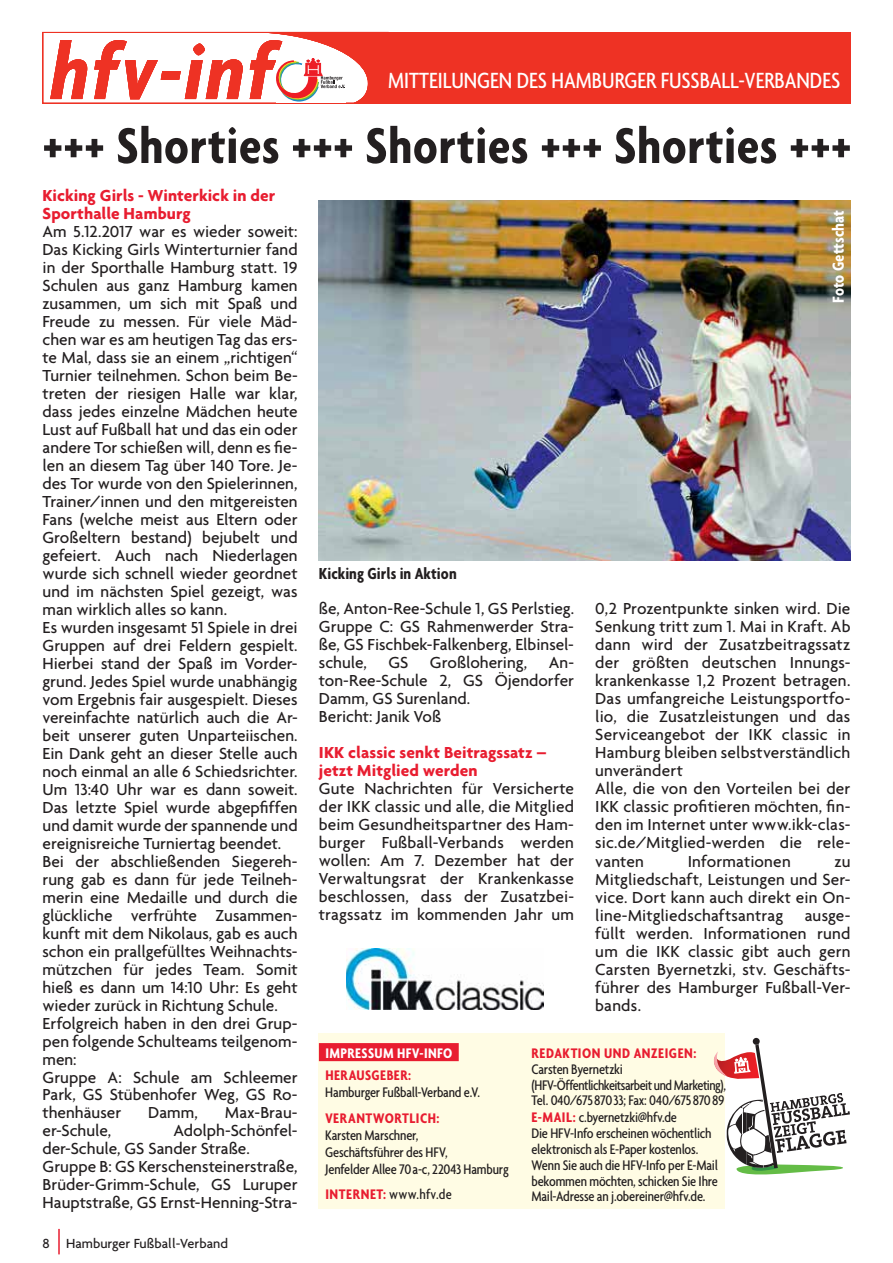
<style>
.page{position:relative;width:893px;height:1263px;background:#fff}
.page>*{position:absolute;margin:0;border:0;box-sizing:border-box;transform-origin:0 0}
.t1{font:italic 700 condensed 85.8px "Agenda";letter-spacing:.04em;color:#ee3224}
.t2{font:700 condensed 54px "Agenda";letter-spacing:.01em;color:#231f20}
.t3{font:500 condensed 23.85px "Agenda";color:#fff}
.t4{font:500 17.25px/18px "Agenda";color:#231f20}
.t5{font:700 17.25px/18px "Agenda";color:#e81d30}
.t6{font:700 condensed 17.25px "Agenda";color:#231f20}
.t7{font:700 condensed 17.25px "Agenda";color:#fff}
.t8{font:500 condensed 15px/15.9px "Agenda";letter-spacing:-.015em;color:#231f20}
.t9{font:700 condensed 15px "Agenda";letter-spacing:.035em;color:#e81d30}
.t10{font:700 condensed 15px "Agenda";letter-spacing:.03em;color:#fff}
.t11{font:500 14.25px "Agenda";color:#231f20}
.s1{font-weight:700;color:#e81d30}
</style>
<div class="page">
<hr style="left:58px;top:1229px;width:2px;height:25px;background:#e81d30">
<div style="left:42px;top:32px;width:346px;height:72px;border:1px solid #ee3224"></div>
<div style="left:388px;top:32px;width:462px;height:72px;background:#ee3224"></div>
<svg style="left:248px;top:32px;width:140px;height:72px"></svg>
<div style="left:319px;top:1033px;width:406px;height:176px;background:#fffce4"></div>
<div style="left:319px;top:1043px;width:140px;height:18px;background:#e81d30"></div>
<svg style="left:714px;top:1044px;width:136px;height:131px"></svg>
<div style="left:753px;top:1038px;width:7px;height:7px;background:#231f20;border-radius:50%"></div>
<img style="left:319px;top:201px;width:531px;height:360px">
<img style="left:346px;top:948px;width:197px;height:61px">
<h1 class="t1" style="left:51px;top:25px;width:224px">hfv-inf</h1>
<h3 class="t3" style="left:388px;top:72px;width:453px">MITTEILUNGEN DES HAMBURGER FUSSBALL-VERBANDES</h3>
<h2 class="t2" style="left:43px;top:130px;width:810px">+++ Shorties +++ Shorties +++ Shorties +++</h2>
<p class="t5" style="left:43px;top:187px;width:234px">Kicking Girls - Winterkick in der<br>Sporthalle Hamburg</p>
<p class="t4" style="left:43px;top:223px;width:257px">Am 5.12.2017 war es wieder soweit:<br>Das Kicking Girls Winterturnier fand in der Sporthalle Hamburg statt. 19<br>Schulen aus ganz Hamburg kamen zusammen, um sich mit Spaß und Freude zu messen. Für viele Mäd&shy;chen war es am heutigen Tag das ers&shy;te Mal, dass sie an einem „richtigen“ Turnier teilnehmen. Schon beim Be&shy;treten der riesigen Halle war klar, dass jedes einzelne Mädchen heute Lust auf Fußball hat und das ein oder andere Tor schießen will, denn es fie&shy;len an diesem Tag über 140 Tore. Je&shy;des Tor wurde von den Spielerinnen, Trainer/innen und den mitgereisten Fans (welche meist aus Eltern oder Großeltern bestand) bejubelt und gefeiert. Auch nach Niederlagen wurde sich schnell wieder geordnet und im nächsten Spiel gezeigt, was man wirklich alles so kann.<br>Es wurden insgesamt 51 Spiele in drei Gruppen auf drei Feldern gespielt.<br>Hierbei stand der Spaß im Vorder&shy;grund. Jedes Spiel wurde unabhängig vom Ergebnis fair ausgespielt. Dieses vereinfachte natürlich auch die Ar&shy;beit unserer guten Unparteiischen.<br>Ein Dank geht an dieser Stelle auch noch einmal an alle 6 Schiedsrichter.<br>Um 13:40 Uhr war es dann soweit.<br>Das letzte Spiel wurde abgepfiffen und damit wurde der spannende und ereignisreiche Turniertag beendet.<br>Bei der abschließenden Siegereh&shy;rung gab es dann für jede Teilneh&shy;merin eine Medaille und durch die glückliche verfrühte Zusammen&shy;kunft mit dem Nikolaus, gab es auch schon ein prallgefülltes Weihnachts&shy;mützchen für jedes Team. Somit hieß es dann um 14:10 Uhr: Es geht wieder zurück in Richtung Schule.<br>Erfolgreich haben in den drei Grup&shy;pen folgende Schulteams teilgenom&shy;men:<br>Gruppe A: Schule am Schleemer Park, GS Stübenhofer Weg, GS Ro&shy;thenhäuser</p>
<p class="t4" style="left:148px;top:1105px;width:51px">Damm,</p>
<p class="t4" style="left:225px;top:1105px;width:74px">Max-Brau-</p>
<p class="t4" style="left:43px;top:1123px;width:257px;text-indent:131px">Adolph-Schönfel&shy;der-Schule, GS Sander Straße.<br>Gruppe B: GS Kerschensteinerstraße,<br>Brüder-Grimm-Schule, GS Luruper<br>Hauptstraße, GS Ernst-Henning-Stra-</p>
<p class="t4" style="left:43px;top:1123px;width:70px">er-Schule,</p>
<p class="t11" style="left:43px;top:1238px;width:187px">8 Hamburger Fußball-Verband</p>
<p class="t7" style="left:833px;top:303px;width:94px;rotate:-90deg">Foto Gettschat</p>
<p class="t6" style="left:319px;top:568px;width:139px">Kicking Girls in Aktion</p>
<p class="t4" style="left:319px;top:601px;width:257px">ße, Anton-Ree-Schule 1, GS Perlstieg.<br>Gruppe C: GS Rahmenwerder Stra&shy;ße, GS Fischbek-Falkenberg, Elbinsel&shy;schule, GS Großlohering, An&shy;ton-Ree-Schule 2, GS Öjendorfer<br>Damm, GS Surenland.<br>Bericht: Janik Voß</p>
<p class="t5" style="left:319px;top:745px;width:229px">IKK classic senkt Beitragssatz – jetzt Mitglied werden</p>
<p class="t4" style="left:319px;top:781px;width:257px;text-align:justify">Gute Nachrichten für Versicherte der IKK classic und alle, die Mitglied beim Gesundheitspartner des Ham&shy;burger Fußball-Verbands werden wollen: Am 7. Dezember hat der Verwaltungsrat der Krankenkasse beschlossen, dass der Zusatzbei&shy;tragssatz im kommenden Jahr um</p>
<p class="t4" style="left:595px;top:601px;width:257px">0,2 Prozentpunkte sinken wird. Die<br>Senkung tritt zum 1. Mai in Kraft. Ab dann wird der Zusatzbeitragssatz der größten deutschen Innungs&shy;krankenkasse 1,2 Prozent betragen.<br>Das umfangreiche Leistungsportfo&shy;lio, die Zusatzleistungen und das<br>Serviceangebot der IKK classic in<br>Hamburg bleiben selbstverständlich unverändert<br>Alle, die von den Vorteilen bei der<br>IKK classic profitieren möchten, fin&shy;den im Internet unter www.ikk-clas&shy;sic.de/Mitglied-werden die rele&shy;vanten</p>
<p class="t4" style="left:688px;top:853px;width:105px">Informationen</p>
<p class="t4" style="left:595px;top:853px;width:257px;text-align:justify;text-indent:239px">zu Mitgliedschaft, Leistungen und Ser&shy;vice. Dort kann auch direkt ein On&shy;line-Mitgliedschaftsantrag ausge&shy;füllt werden. Informationen rund um die IKK classic gibt auch gern Carsten Byernetzki, stv. Geschäfts&shy;führer des Hamburger Fußball-Ver&shy;bands.</p>
<p class="t10" style="left:325px;top:1049px;width:129px">IMPRESSUM HFV-INFO</p>
<p class="t9" style="left:325px;top:1071px;width:87px">HERAUSGEBER:</p>
<p class="t8" style="left:325px;top:1086px;width:156px">Hamburger Fußball-Verband e.V.</p>
<p class="t9" style="left:325px;top:1114px;width:116px">VERANTWORTLICH:</p>
<p class="t8" style="left:325px;top:1128px;width:185px;line-height:17px">Karsten Marschner,<br>Geschäftsführer des HFV,<br>Jenfelder Allee 70 a-c, 22043 Hamburg</p>
<p class="t8" style="left:325px;top:1188px;width:128px"><span class="s1">INTERNET:</span> www.hfv.de</p>
<p class="t9" style="left:532px;top:1049px;width:166px">REDAKTION UND ANZEIGEN:</p>
<p class="t8" style="left:531px;top:1062px;width:196px">Carsten Byernetzki (HFV-Öffentlichkeitsarbeit und Marketing), Tel. 040/675 870 33; Fax: 040/675 870 89<br><span class="s1">E-MAIL:</span> c.byernetzki@hfv.de<br>Die HFV-Info erscheinen wöchentlich elektronisch als E-Paper kostenlos.<br>Wenn Sie auch die HFV-Info per E-Mail bekommen möchten, schicken Sie Ihre Mail-Adresse an j.obereiner@hfv.de.</p>
</div>
